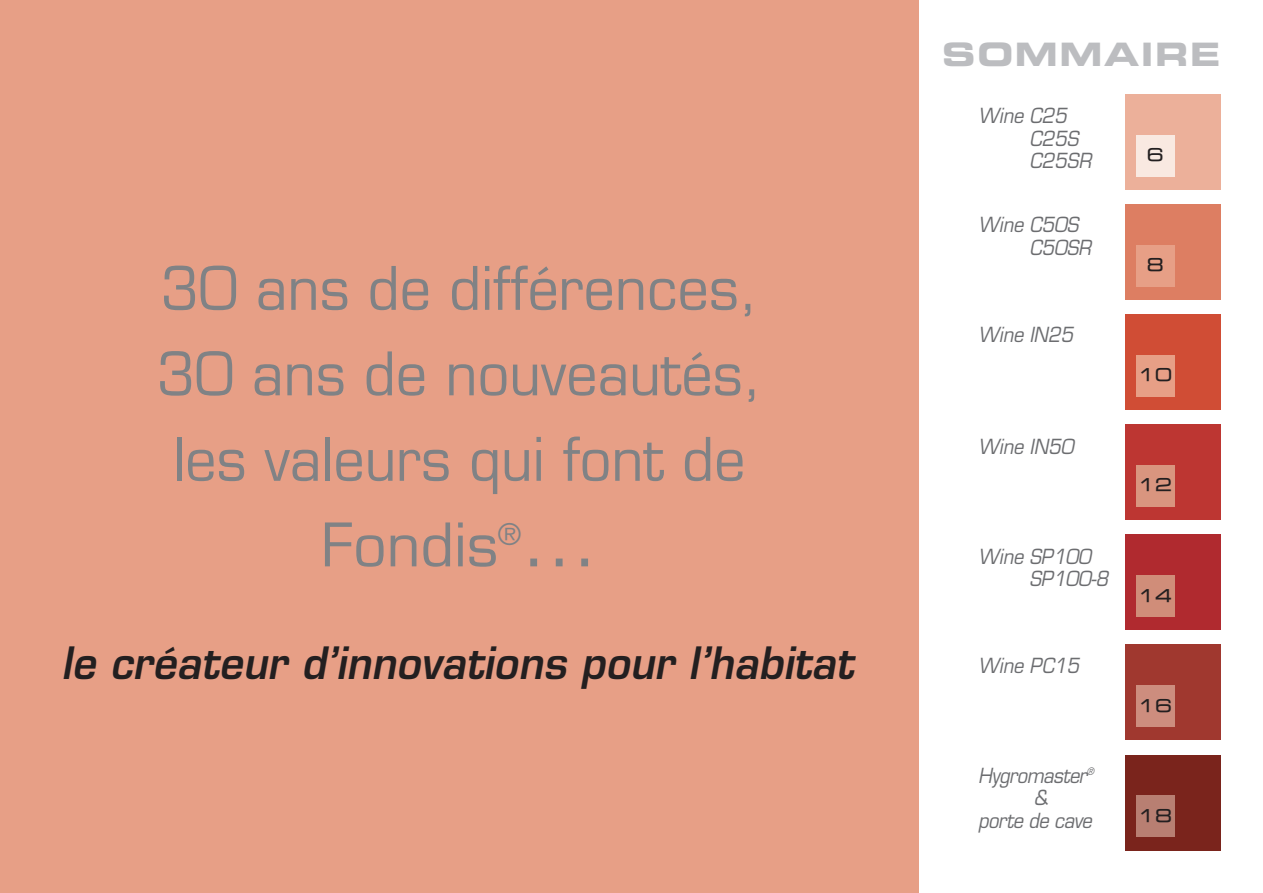
<style>
.page{position:relative;width:1263px;height:893px;background:#fff}
.page>*{position:absolute;margin:0;border:0;box-sizing:border-box;transform-origin:0 0}
.t1{font:76.5px "Eurostile";color:#808285}
.t2{font:58.5px "Eurostile";color:#808285;scale:.95 1}
.t3{font:58.5px "Eurostile";color:#808285}
.t4{font:italic 600 43.5px "Eurostile";color:#231f20;scale:.95 1}
.t5{font:32.25px "Eurostile Bold Extended Two";letter-spacing:.05em;color:#bcbdc0}
.t6{font:italic 20.25px/22.5px "Eurostile";letter-spacing:.01em;color:#6c6d70;scale:.9 1}
.t7{font:17.55px "Eurostile Extended Two Med";color:#231f20}
</style>
<div class="page">
<div style="left:0;top:0;width:918px;height:893px;background:#e79f86"></div>
<div style="left:1124px;top:94px;width:96px;height:96px;background:#ecb09a"></div>
<div style="left:1136px;top:135px;width:38px;height:41px;background:#f9e9e1"></div>
<div style="left:1124px;top:204px;width:96px;height:96px;background:#dd7e62"></div>
<div style="left:1136px;top:245px;width:38px;height:41px;background:#e79f86"></div>
<div style="left:1124px;top:314px;width:96px;height:96px;background:#d04d35"></div>
<div style="left:1136px;top:355px;width:38px;height:42px;background:#e79f86"></div>
<div style="left:1124px;top:424px;width:96px;height:96px;background:#bd3632"></div>
<div style="left:1136px;top:465px;width:38px;height:42px;background:#d9957f"></div>
<div style="left:1124px;top:534px;width:96px;height:96px;background:#b02a2f"></div>
<div style="left:1136px;top:575px;width:38px;height:42px;background:#d08d79"></div>
<div style="left:1124px;top:644px;width:96px;height:96px;background:#a0382f"></div>
<div style="left:1136px;top:686px;width:38px;height:41px;background:#cd8d7e"></div>
<div style="left:1124px;top:754px;width:96px;height:96px;background:#7a241c"></div>
<div style="left:1136px;top:796px;width:38px;height:41px;background:#b87f72"></div>
<h2 class="t2" style="left:161px;top:266px;width:630px">30 ans de différences,</h2>
<h2 class="t2" style="left:157px;top:351px;width:638px">30 ans de nouveautés,</h2>
<h2 class="t2" style="left:173px;top:437px;width:604px">les valeurs qui font de</h2>
<h2 class="t3" style="left:321px;top:522px;width:201px">Fondis<sup>®</sup></h2>
<h1 class="t1" style="left:521px;top:509px;width:78px">…</h1>
<h3 class="t4" style="left:61px;top:646px;width:843px">le créateur d’innovations pour l’habitat</h3>
<h3 class="t5" style="left:942px;top:43px;width:280px">SOMMAIRE</h3>
<p class="t6" style="left:1029px;top:107px;width:74px;text-indent:-51px">Wine C25<br>C25S<br>C25SR</p>
<p class="t6" style="left:1029px;top:216px;width:74px;text-indent:-51px">Wine C50S<br>C50SR</p>
<p class="t6" style="left:978px;top:326px;width:111px">Wine IN25</p>
<p class="t6" style="left:978px;top:437px;width:112px">Wine IN50</p>
<p class="t6" style="left:1029px;top:547px;width:93px;text-indent:-51px">Wine SP100<br>SP100-8</p>
<p class="t6" style="left:978px;top:656px;width:118px">Wine PC15</p>
<p class="t6" style="left:978px;top:766px;width:132px;text-align:center">Hygromaster<sup>® </sup>&amp;<br>porte de cave</p>
<p class="t7" style="left:1147px;top:148px;width:18px">6</p>
<p class="t7" style="left:1147px;top:258px;width:18px">8</p>
<p class="t7" style="left:1138px;top:368px;width:35px">10</p>
<p class="t7" style="left:1138px;top:478px;width:35px">12</p>
<p class="t7" style="left:1138px;top:589px;width:35px">14</p>
<p class="t7" style="left:1138px;top:699px;width:35px">16</p>
<p class="t7" style="left:1138px;top:809px;width:35px">18</p>
</div>
